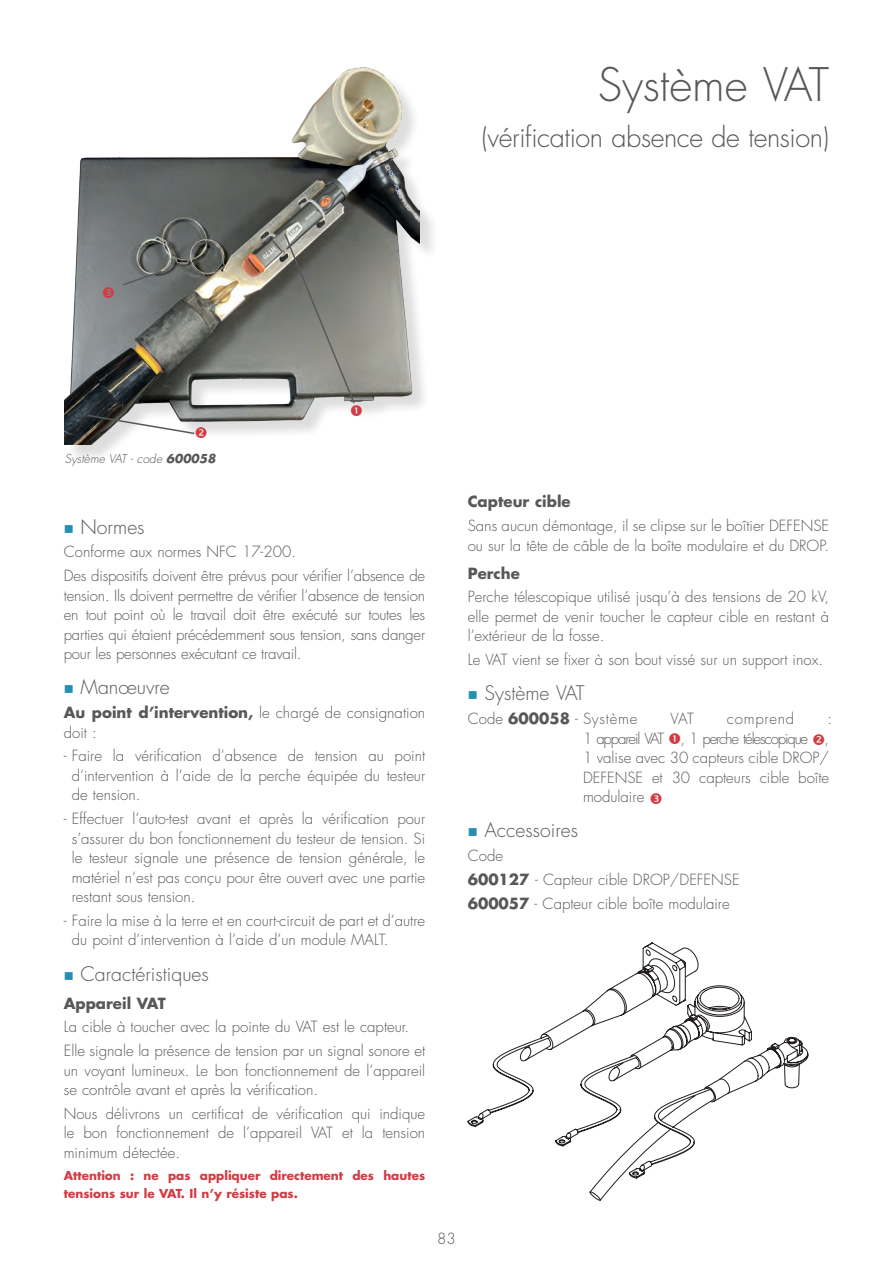
<style>
.page{position:relative;width:893px;height:1263px;background:#fff}
.page>*{position:absolute;margin:0;border:0;box-sizing:border-box;transform-origin:0 0}
.t1{font:300 45px "Futura Std";color:#57585a}
.t2{font:300 27px "Futura Std";letter-spacing:-.015em;color:#57585a}
.t3{font:300 19.5px "Futura Std";color:#57585a}
.t4{font:300 15px/19.5px "Futura Std";color:#57585a}
.t5{font:700 15px "Futura Std";color:#57585a}
.t6{font:300 15px "Futura Std";letter-spacing:.05em;color:#57585a}
.t7{font:700 12px/18px "Futura Std";color:#d23c44}
.t8{font:italic 300 12px "Futura Std";color:#57585a}
.s1{font-weight:700}
.s2{color:#258fb2}
</style>
<div class="page">
<div style="left:67px;top:70px;width:371px;height:393px;background:#231f20;opacity:.15"></div>
<img style="left:65px;top:67px;width:354px;height:377px">
<svg style="left:479px;top:942px;width:329px;height:258px"></svg>
<svg style="left:121px;top:269px;width:42px;height:18px"></svg>
<svg style="left:283px;top:232px;width:79px;height:184px;background:#878782"></svg>
<svg style="left:103px;top:287px;width:11px;height:11px"></svg>
<svg style="left:86px;top:414px;width:120px;height:24px"></svg>
<h1 class="t1" style="left:598px;top:57px;width:233px">Système VAT</h1>
<h2 class="t2" style="left:481px;top:121px;width:349px">(vérification absence de tension)</h2>
<p class="t8" style="left:65px;top:452px;width:152px">Système VAT - code <span class="s1">600058</span></p>
<h3 class="t3" style="left:64px;top:515px;width:82px"><span class="s2">■</span> Normes</h3>
<p class="t4" style="left:64px;top:540px;width:363px;line-height:23.7px">Conforme aux normes NFC 17-200.<br>Des dispositifs doivent être prévus pour vérifier l’absence de</p>
<p class="t4" style="left:64px;top:586px;width:363px;text-align:justify">tension. Ils doivent permettre de vérifier l’absence de tension en tout point où le travail doit être exécuté sur toutes les parties qui étaient précédemment sous tension, sans danger pour les personnes exécutant ce travail.</p>
<h3 class="t3" style="left:64px;top:675px;width:108px"><span class="s2">■</span> Manœuvre</h3>
<p class="t4" style="left:64px;top:703px;width:363px"><span class="s1">Au point d’intervention,</span> le chargé de consignation doit :</p>
<p class="t4" style="left:72px;top:747px;width:355px;text-align:justify;text-indent:-8px">- Faire la vérification d’absence de tension au point d’intervention à l’aide de la perche équipée du testeur de tension.</p>
<p class="t4" style="left:72px;top:809px;width:355px;text-align:justify;text-indent:-8px">- Effectuer l’auto-test avant et après la vérification pour s’assurer du bon fonctionnement du testeur de tension. Si le testeur signale une présence de tension générale, le matériel n’est pas conçu pour être ouvert avec une partie restant sous tension.</p>
<p class="t4" style="left:72px;top:911px;width:355px;text-indent:-8px">- Faire la mise à la terre et en court-circuit de part et d’autre du point d’intervention à l’aide d’un module MALT.</p>
<h3 class="t3" style="left:64px;top:962px;width:147px"><span class="s2">■</span> Caractéristiques</h3>
<p class="t5" style="left:64px;top:993px;width:103px">Appareil VAT</p>
<p class="t4" style="left:64px;top:1015px;width:363px;line-height:23.7px">La cible à toucher avec la pointe du VAT est le capteur.<br>Elle signale la présence de tension par un signal sonore et</p>
<p class="t4" style="left:64px;top:1061px;width:363px">un voyant lumineux. Le bon fonctionnement de l’appareil se contrôle avant et après la vérification.</p>
<p class="t4" style="left:64px;top:1104px;width:363px;text-align:justify">Nous délivrons un certificat de vérification qui indique le bon fonctionnement de l’appareil VAT et la tension minimum détectée.</p>
<p class="t7" style="left:64px;top:1166px;width:363px">Attention : ne pas appliquer directement des hautes tensions sur le VAT. Il n’y résiste pas.</p>
<p class="t4" style="left:437px;top:1229px;width:20px">83</p>
<p class="t5" style="left:468px;top:492px;width:104px">Capteur cible</p>
<p class="t4" style="left:468px;top:516px;width:363px">Sans aucun démontage, il se clipse sur le boîtier DEFENSE ou sur la tête de câble de la boîte modulaire et du DROP.</p>
<p class="t5" style="left:468px;top:563px;width:54px">Perche</p>
<p class="t4" style="left:468px;top:588px;width:363px;text-align:justify">Perche télescopique utilisé jusqu’à des tensions de 20 kV, elle permet de venir toucher le capteur cible en restant à l’extérieur de la fosse.</p>
<p class="t4" style="left:468px;top:650px;width:357px">Le VAT vient se fixer à son bout vissé sur un support inox.</p>
<h3 class="t3" style="left:468px;top:681px;width:118px"><span class="s2">■</span> Système VAT</h3>
<p class="t6" style="left:468px;top:710px;width:171px">Code <span class="s1">600058</span> - Système</p>
<p class="t4" style="left:670px;top:709px;width:25px">VAT</p>
<p class="t6" style="left:727px;top:710px;width:69px">comprend</p>
<p class="t4" style="left:583px;top:709px;width:250px;text-indent:244px">:<br>1 appareil VAT , 1 perche télescopique ,<br>1 valise avec 30 capteurs cible DROP/<br>DEFENSE et 30 capteurs cible boîte modulaire</p>
<h3 class="t3" style="left:468px;top:818px;width:112px"><span class="s2">■</span> Accessoires</h3>
<p class="t4" style="left:468px;top:844px;width:273px;line-height:23.7px">Code<br><span class="s1">600127</span> - Capteur cible DROP/DEFENSE<br><span class="s1">600057</span> - Capteur cible boîte modulaire</p>
</div>
